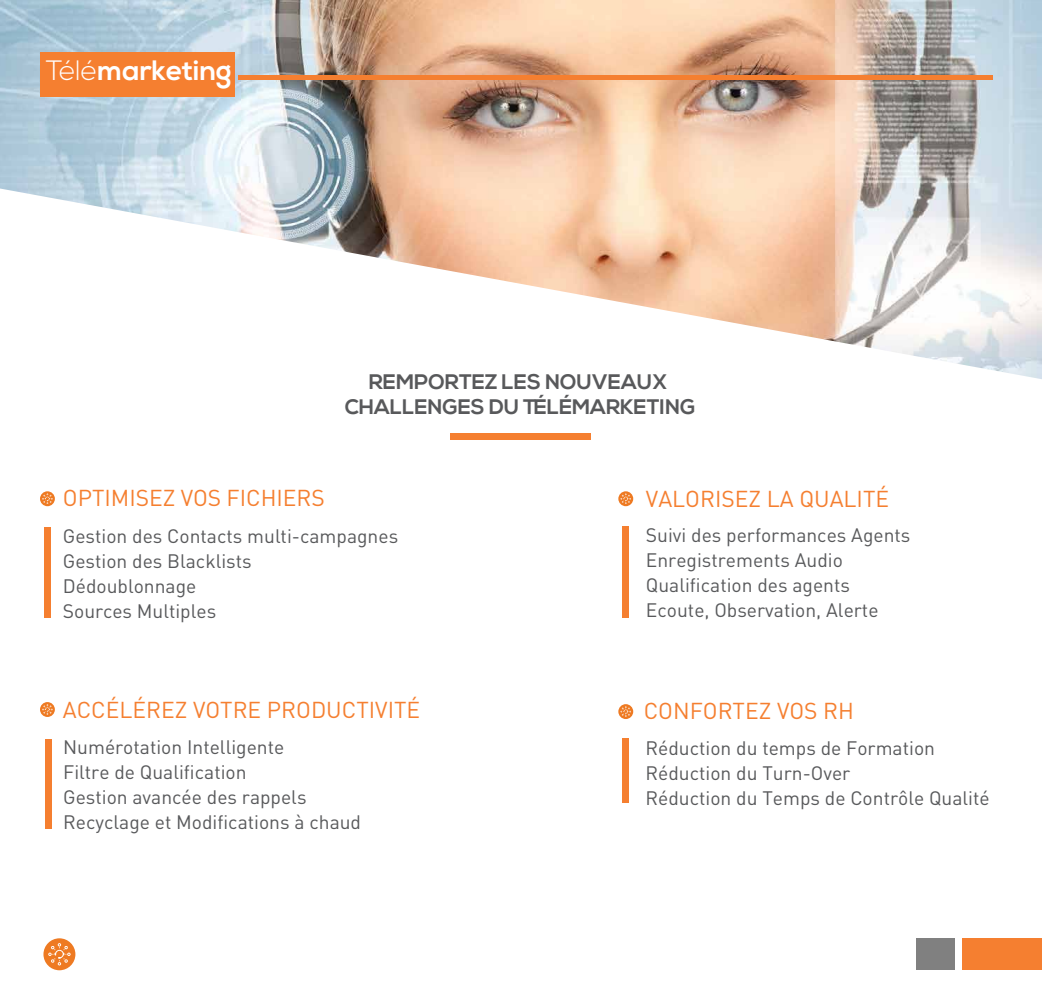
<style>
.page{position:relative;width:1042px;height:993px;background:#fff}
.page>*{position:absolute;margin:0;border:0;box-sizing:border-box;transform-origin:0 0}
.t1{font:700 28px "Nexa";color:#fff}
.t2{font:22.75px "DINOT";color:#f57f30}
.t3{font:700 21px/25.2px "Nexa";color:#58595b;text-align:center}
.t4{font:19.25px/24.8px "DINOT";color:#58595b}
.s1{font-weight:300}
</style>
<div class="page">
<img style="left:0;top:0;width:1042px;height:379px">
<div style="left:40px;top:52px;width:195px;height:45px;background:#f57f30"></div>
<div style="left:44px;top:527px;width:7px;height:90px;background:#f57f30"></div>
<div style="left:450px;top:433px;width:140px;height:6px;background:#f57f30"></div>
<div style="left:45px;top:738px;width:7px;height:90px;background:#f57f30"></div>
<div style="left:622px;top:525px;width:7px;height:92px;background:#f57f30"></div>
<div style="left:622px;top:738px;width:7px;height:64px;background:#f57f30"></div>
<div style="left:239px;top:75px;width:754px;height:5px;background:#f57f30"></div>
<svg style="left:40px;top:491px;width:15px;height:15px"></svg>
<svg style="left:42px;top:493px;width:11px;height:11px"></svg>
<svg style="left:40px;top:701px;width:15px;height:15px"></svg>
<svg style="left:42px;top:704px;width:11px;height:10px"></svg>
<svg style="left:618px;top:491px;width:15px;height:15px"></svg>
<svg style="left:620px;top:493px;width:11px;height:11px"></svg>
<svg style="left:43px;top:937px;width:32px;height:32px"></svg>
<svg style="left:48px;top:942px;width:23px;height:23px"></svg>
<svg style="left:618px;top:704px;width:15px;height:14px"></svg>
<svg style="left:620px;top:706px;width:11px;height:10px"></svg>
<div style="left:962px;top:937px;width:80px;height:32px;background:#f57f30"></div>
<div style="left:916px;top:937px;width:38px;height:32px;background:#808080"></div>
<h1 class="t1" style="left:46px;top:54px;width:187px"><span class="s1">Télé</span>marketing</h1>
<p class="t3" style="left:345px;top:369px;width:352px">REMPORTEZ LES NOUVEAUX<br>CHALLENGES DU TÉLÉMARKETING</p>
<p class="t2" style="left:63px;top:482px;width:263px">OPTIMISEZ VOS FICHIERS</p>
<p class="t4" style="left:63px;top:522px;width:337px">Gestion des Contacts multi-campagnes<br>Gestion des Blacklists<br>Dédoublonnage<br>Sources Multiples</p>
<p class="t2" style="left:63px;top:693px;width:359px">ACCÉLÉREZ VOTRE PRODUCTIVITÉ</p>
<p class="t4" style="left:63px;top:733px;width:299px">Numérotation Intelligente<br>Filtre de Qualification<br>Gestion avancée des rappels<br>Recyclage et Modifications à chaud</p>
<p class="t2" style="left:646px;top:483px;width:245px">VALORISEZ LA QUALITÉ</p>
<p class="t4" style="left:646px;top:522px;width:266px">Suivi des performances Agents<br>Enregistrements Audio<br>Qualification des agents<br>Ecoute, Observation, Alerte</p>
<p class="t2" style="left:644px;top:695px;width:212px">CONFORTEZ VOS RH</p>
<p class="t4" style="left:645px;top:734px;width:346px">Réduction du temps de Formation<br>Réduction du Turn-Over<br>Réduction du Temps de Contrôle Qualité</p>
</div>
